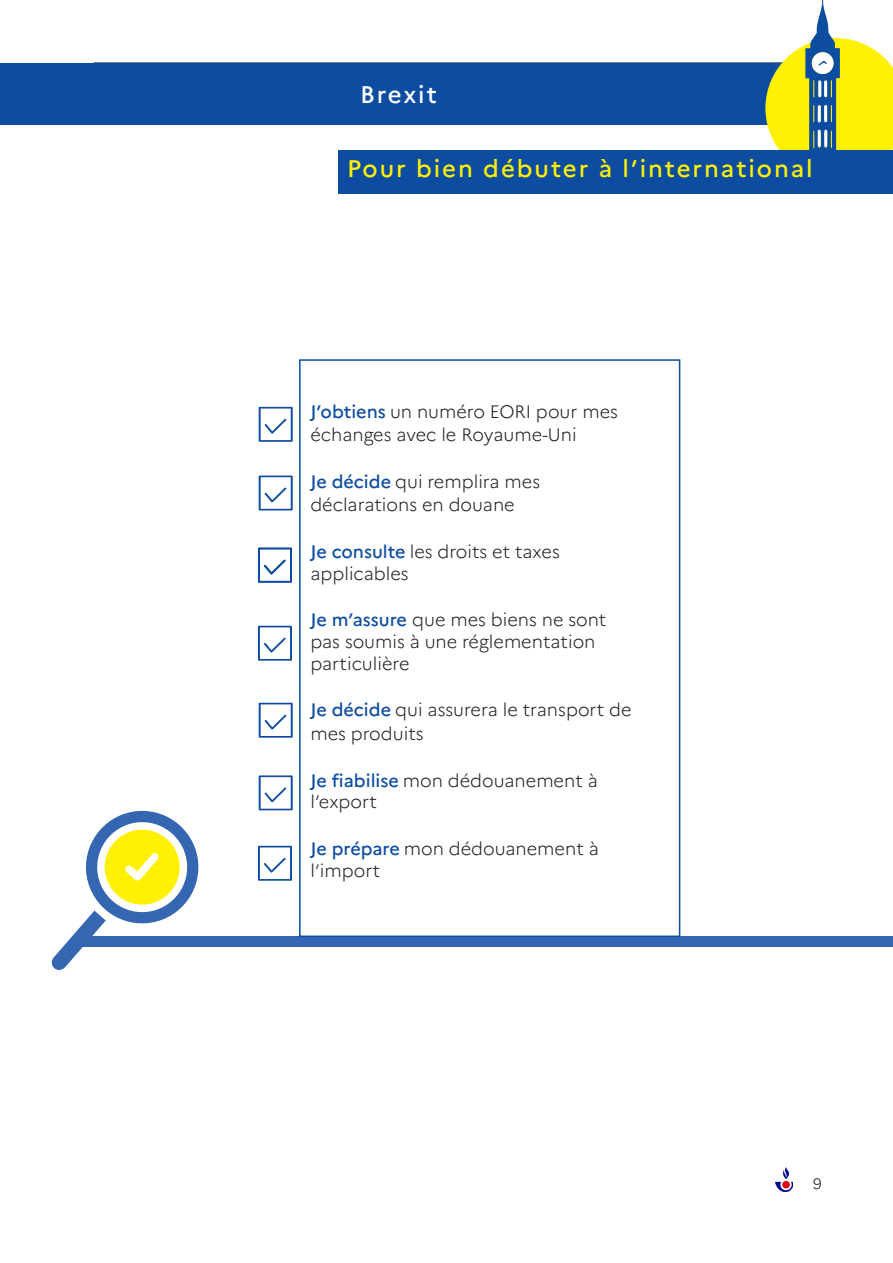
<style>
.page{position:relative;width:893px;height:1263px;background:#fff}
.page>*{position:absolute;margin:0;border:0;box-sizing:border-box;transform-origin:0 0}
.t1{font:500 24px "Marianne";letter-spacing:.08em;color:#fff101}
.t2{font:500 24px "Marianne";letter-spacing:.08em;color:#fff}
.t3{font:300 18px/21.6px "Marianne";color:#231f20}
.t4{font:300 15px "Marianne";color:#231f20}
.s1{font-weight:500;color:#0d4da1}
</style>
<div class="page">
<svg style="left:259px;top:407px;width:34px;height:35px"></svg>
<svg style="left:259px;top:476px;width:34px;height:34px"></svg>
<svg style="left:258px;top:548px;width:34px;height:35px"></svg>
<svg style="left:258px;top:626px;width:34px;height:35px"></svg>
<svg style="left:259px;top:703px;width:34px;height:35px"></svg>
<svg style="left:259px;top:775px;width:34px;height:35px"></svg>
<svg style="left:258px;top:846px;width:34px;height:35px"></svg>
<div style="left:0;top:63px;width:797px;height:61px;background:#0d4da1"></div>
<svg style="left:765px;top:0;width:128px;height:150px"></svg>
<hr style="left:818px;top:82px;width:3px;height:14px;background:#fff">
<hr style="left:824px;top:82px;width:3px;height:14px;background:#fff">
<hr style="left:818px;top:107px;width:3px;height:14px;background:#fff">
<hr style="left:824px;top:106px;width:3px;height:15px;background:#fff">
<div style="left:339px;top:150px;width:554px;height:44px;background:#0d4da1"></div>
<hr style="left:824px;top:131px;width:3px;height:14px;background:#fff">
<hr style="left:818px;top:131px;width:3px;height:14px;background:#fff">
<div style="left:73px;top:936px;width:820px;height:11px;background:#3566b1"></div>
<svg style="left:51px;top:810px;width:148px;height:160px"></svg>
<div style="left:299px;top:359px;width:381px;height:578px;border:2px solid #0d4da1"></div>
<img style="left:776px;top:1167px;width:17px;height:24px">
<p class="t2" style="left:360px;top:79px;width:78px">Brexit</p>
<p class="t1" style="left:347px;top:153px;width:467px">Pour bien débuter à l’international</p>
<p class="t3" style="left:310px;top:399px;width:309px;line-height:23.4px"><span class="s1">J’obtiens</span> un numéro EORI pour mes échanges avec le Royaume-Uni</p>
<p class="t3" style="left:310px;top:470px;width:231px;line-height:23.4px"><span class="s1">Je décide</span> qui remplira mes déclarations en douane</p>
<p class="t3" style="left:310px;top:541px;width:251px"><span class="s1">Je consulte</span> les droits et taxes applicables</p>
<p class="t3" style="left:310px;top:609px;width:297px"><span class="s1">Je m’assure</span> que mes biens ne sont pas soumis à une réglementation particulière</p>
<p class="t3" style="left:310px;top:698px;width:323px;line-height:23.4px"><span class="s1">Je décide</span> qui assurera le transport de mes produits</p>
<p class="t3" style="left:310px;top:769px;width:289px"><span class="s1">Je fiabilise</span> mon dédouanement à l’export</p>
<p class="t3" style="left:310px;top:838px;width:290px"><span class="s1">Je prépare</span> mon dédouanement à l’import</p>
<p class="t4" style="left:813px;top:1175px;width:10px">9</p>
</div>
